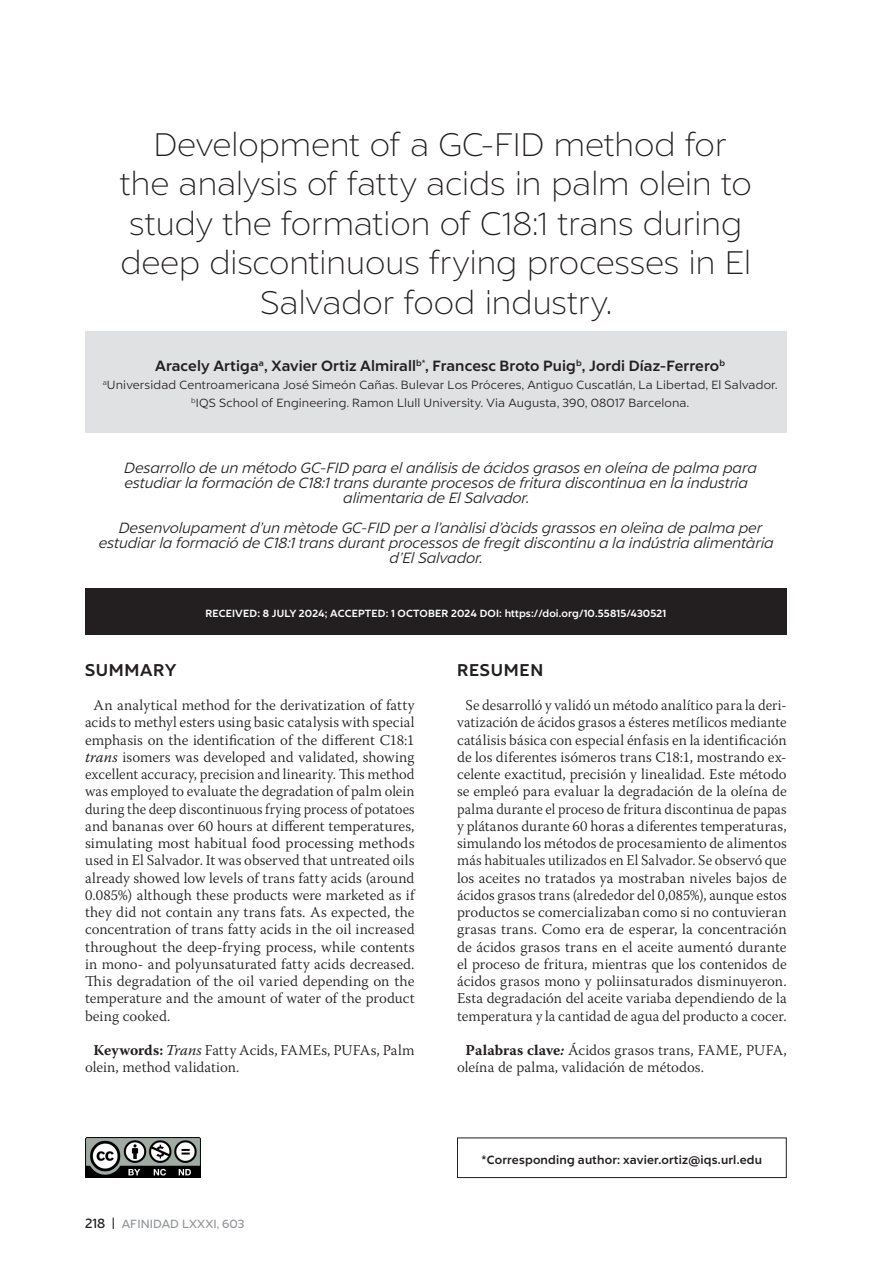
<style>
.page{position:relative;width:893px;height:1263px;background:#fff}
.page>*{position:absolute;margin:0;border:0;box-sizing:border-box;transform-origin:0 0}
.t1{font:300 33px/39.6px "Liszt FY";letter-spacing:-.01em;color:#231f20;text-align:center}
.t2{font:700 17.25px "Liszt FY";letter-spacing:.04em;color:#231f20}
.t3{font:300 15px/17.2px "Warnock Pro";letter-spacing:.005em;color:#231f20}
.t4{font:italic 15px/15px "Liszt FY";color:#231f20;text-align:center}
.t5{font:700 15px "Liszt FY";letter-spacing:.005em;color:#231f20}
.t6{font:12px/18px "Liszt FY";letter-spacing:.01em;color:#231f20;text-align:center}
.t7{font:700 12px "Liszt FY";letter-spacing:.015em;color:#231f20}
.t8{font:12px "Liszt FY";letter-spacing:.01em;color:#939598}
.t9{font:700 10.5px "Liszt FY";letter-spacing:.01em;color:#fff}
.s1{font-weight:400;font-style:italic}
.s2{font-weight:700}
.s3{font-size:13.5px;color:#231f20}
.s4{font-weight:700;font-style:italic}
</style>
<div class="page">
<div style="left:457px;top:1137px;width:330px;height:41px;border:1px solid #231f20"></div>
<div style="left:85px;top:331px;width:702px;height:102px;background:#e0e1e3"></div>
<div style="left:85px;top:589px;width:702px;height:46px;background:#231f20"></div>
<img style="left:85px;top:1137px;width:115px;height:41px">
<h1 class="t1" style="left:120px;top:124px;width:633px">Development of a GC-FID method for<br>the analysis of fatty acids in palm olein to study the formation of C18:1 trans during deep discontinuous frying processes in El Salvador food industry.</h1>
<p class="t5" style="left:155px;top:357px;width:571px">Aracely Artiga<sup>a</sup>, Xavier Ortiz Almirall<sup>b*</sup>, Francesc Broto Puig<sup>b</sup>, Jordi Díaz-Ferrero<sup>b</sup></p>
<p class="t6" style="left:103px;top:376px;width:676px"><sup>a</sup>Universidad Centroamericana José Simeón Cañas. Bulevar Los Próceres, Antiguo Cuscatlán, La Libertad, El Salvador. <sup>b</sup>IQS School of Engineering. Ramon Llull University. Via Augusta, 390, 08017 Barcelona.</p>
<p class="t4" style="left:124px;top:460px;width:634px">Desarrollo de un método GC-FID para el análisis de ácidos grasos en oleína de palma para estudiar la formación de C18:1 trans durante procesos de fritura discontinua en la industria alimentaria de El Salvador.</p>
<p class="t4" style="left:98px;top:520px;width:676px">Desenvolupament d’un mètode GC-FID per a l’anàlisi d’àcids grassos en oleïna de palma per estudiar la formació de C18:1 trans durant processos de fregit discontinu a la indústria alimentària d’El Salvador.</p>
<p class="t9" style="left:205px;top:607px;width:462px">RECEIVED: 8 JULY 2024; ACCEPTED: 1 OCTOBER 2024 DOI: https://doi.org/10.55815/430521</p>
<p class="t2" style="left:85px;top:659px;width:93px">SUMMARY</p>
<p class="t3" style="left:85px;top:696px;width:331px;text-align:justify;text-indent:9px">An analytical method for the derivatization of fatty acids to methyl esters using basic catalysis with special emphasis on the identification of the different C18:1 <span class="s1">trans</span> isomers was developed and validated, showing excellent accuracy, precision and linearity. This method was employed to evaluate the degradation of palm olein during the deep discontinuous frying process of potatoes and bananas over 60 hours at different temperatures, simulating most habitual food processing methods used in El Salvador. It was observed that untreated oils already showed low levels of trans fatty acids (around 0.085%) although these products were marketed as if they did not contain any trans fats. As expected, the concentration of trans fatty acids in the oil increased throughout the deep-frying process, while contents in mono- and polyunsaturated fatty acids decreased.<br>This degradation of the oil varied depending on the temperature and the amount of water of the product being cooked.</p>
<p class="t3" style="left:85px;top:1041px;width:331px;text-indent:9px"><span class="s2">Keywords:</span> <span class="s1">Trans</span> Fatty Acids, FAMEs, PUFAs, Palm olein, method validation.</p>
<p class="t8" style="left:85px;top:1216px;width:161px"><span class="s3">218 |</span> AFINIDAD LXXXI, 603</p>
<p class="t2" style="left:457px;top:659px;width:88px">RESUMEN</p>
<p class="t3" style="left:457px;top:696px;width:331px;text-align:center">Se desarrolló y validó un método analítico para la deri&shy;vatización de ácidos grasos a ésteres metílicos mediante catálisis básica con especial énfasis en la identificación de los diferentes isómeros trans C18:1, mostrando ex&shy;celente exactitud, precisión y linealidad. Este método se empleó para evaluar la degradación de la oleína de palma durante el proceso de fritura discontinua de papas y plátanos durante 60 horas a diferentes temperaturas, simulando los métodos de procesamiento de alimentos más habituales utilizados en El Salvador. Se observó que los aceites no tratados ya mostraban niveles bajos de ácidos grasos trans (alrededor del 0,085%), aunque estos productos se comercializaban como si no contuvieran grasas trans. Como era de esperar, la concentración de ácidos grasos trans en el aceite aumentó durante el proceso de fritura, mientras que los contenidos de ácidos grasos mono y poliinsaturados disminuyeron.<br>Esta degradación del aceite variaba dependiendo de la temperatura y la cantidad de agua del producto a cocer.</p>
<p class="t3" style="left:457px;top:1041px;width:331px;text-indent:9px"><span class="s2">Palabras clave</span><span class="s4">:</span> Ácidos grasos trans, FAME, PUFA, oleína de palma, validación de métodos.</p>
<p class="t7" style="left:482px;top:1152px;width:282px">*Corresponding author: xavier.ortiz@iqs.url.edu</p>
</div>
